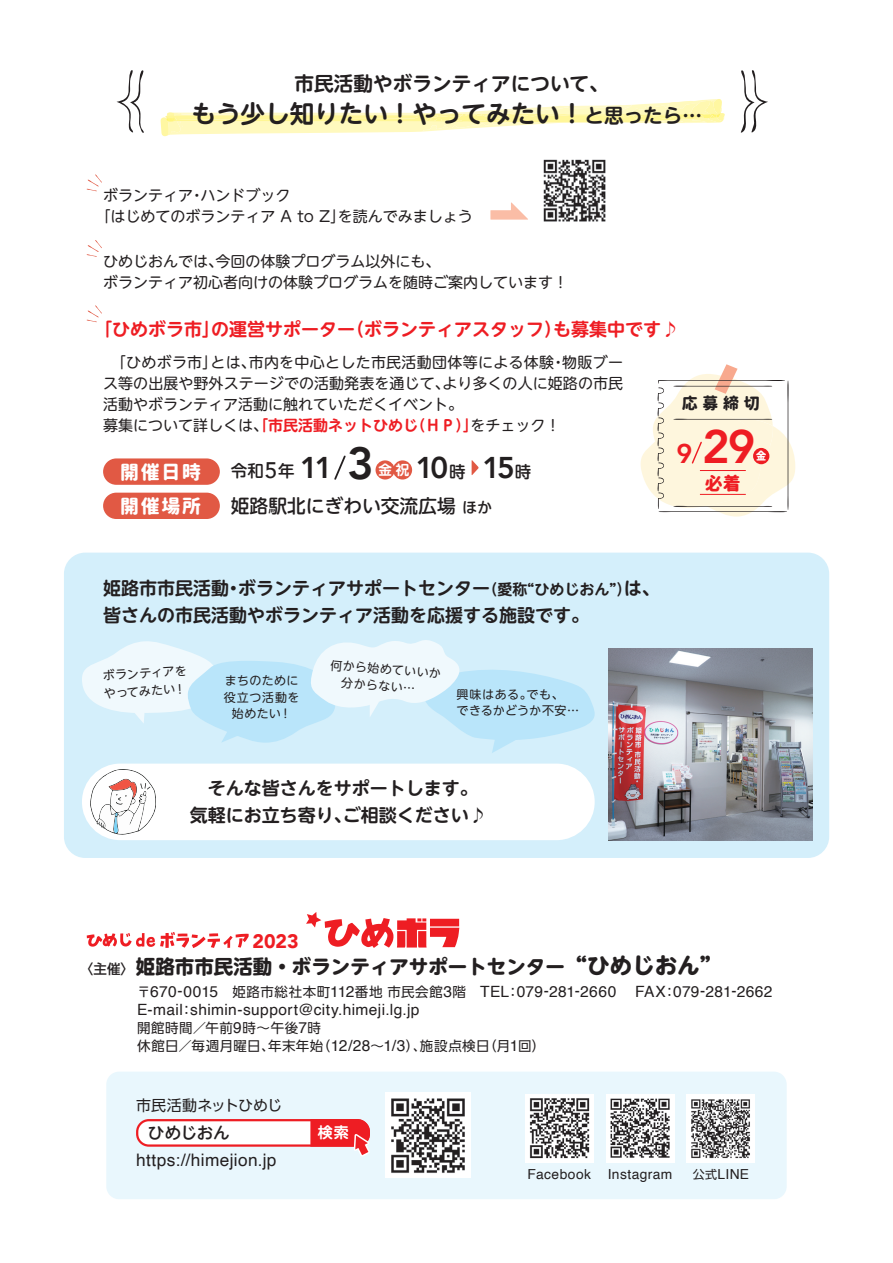
<style>
.page{position:relative;width:893px;height:1263px;background:#fff}
.page>*{position:absolute;margin:0;border:0;box-sizing:border-box;transform-origin:0 0}
.t1{font:800 46.8px "Avenir";color:#ee1d23}
.t2{font:800 30px "Avenir";color:#231f20}
.t3{font:700 24.6px "UD Shin M Go Pr 6 N De";color:#231f20}
.t4{font:700 19.65px "UD Shin M Go Pr 6 N De";color:#231f20}
.t5{font:700 19.5px "UD Shin M Go Pr 6 N";color:#231f20}
.t6{font:900 19.5px "Avenir";color:#ee1d23}
.t7{font:500 18.75px "UD Shin M Go Pr 6 N";color:#231f20}
.t8{font:18.75px/34.7px "Corporate Logo Rounded";letter-spacing:.1em;color:#fff}
.t9{font:700 18px/27px "UD Shin M Go Pr 6 N De";color:#231f20}
.t10{font:700 18px "UD Shin M Go Pr 6 N De";color:#ee1d23}
.t11{font:18px "Corporate Logo Rounded";color:#ee1d23}
.t12{font:17.25px "Helvetica";letter-spacing:.02em;color:#231f20}
.t13{font:500 16.5px "UD Shin M Go Pr 6 N";letter-spacing:-.01em;color:#231f20}
.t14{font:15.9px "Corporate Logo Rounded";color:#231f20}
.t15{font:15.45px/18px "Helvetica";letter-spacing:.025em;color:#231f20}
.t16{font:15px/21px "UD Shin M Go Pr 6 N";color:#231f20}
.t17{font:15px "UD Shin Go Pr 6 N";letter-spacing:-.01em;color:#231f20}
.t18{font:700 15px "UD Shin M Go Pr 6 N De";color:#fff}
.t19{font:13.8px "Helvetica";letter-spacing:.03em;color:#231f20}
.t20{font:13.5px/18px "UD Shin Go Pr 6 N";letter-spacing:.035em;color:#231f20}
.t21{font:700 13.5px "UD Shin M Go Pr 6 N De";color:#fff}
.t22{font:12px/16.5px "UD Shin M Go Pr 6 N";letter-spacing:.04em;color:#231f20}
.t23{font:10.8px "Corporate Logo Rounded";color:#fff}
.s1{font-size:19.65px}
.s2{font-family:"UD Shin M Go Pr 6 N De";font-weight:700;color:#ee1d23}
.s3{font-family:"Avenir";font-size:22.5px}
.s4{font-family:"Avenir";font-weight:800;font-size:30px}
.s5{font-family:"Avenir";font-weight:800;font-size:45px}
.s6{font-family:"UD Shin M Go Pr 6 N";font-weight:500;font-size:16.5px}
.s7{font-size:15px}
.s8{font-size:27px}
.s9{font-family:"UD Shin Go Pr 6";font-weight:500;font-size:13.5px}
.s10{font-size:22.5px}
.s11{font-family:"UD Shin Go Pr 6 N";font-size:13.5px}
.s12{font-family:"Helvetica";font-size:15.45px}
.s13{font-family:"UD Shin Go Pr 6 N";font-size:12px}
</style>
<div class="page">
<div style="left:64px;top:553px;width:765px;height:305px;background:#d4effb;border-radius:21px"></div>
<div style="left:106px;top:1071px;width:681px;height:128px;background:#e9f7fd;border-radius:13px"></div>
<div style="left:82px;top:764px;width:513px;height:76px;background:#fff;border-radius:38px"></div>
<svg style="left:161px;top:99px;width:564px;height:37px"></svg>
<svg style="left:117px;top:70px;width:27px;height:63px"></svg>
<svg style="left:740px;top:70px;width:28px;height:63px"></svg>
<svg style="left:490px;top:202px;width:38px;height:18px"></svg>
<div style="left:103px;top:458px;width:117px;height:27px;background:#e15944;border-radius:13px"></div>
<div style="left:103px;top:493px;width:117px;height:26px;background:#e15944;border-radius:13px"></div>
<svg style="left:82px;top:640px;width:513px;height:113px"></svg>
<svg style="left:90px;top:769px;width:66px;height:66px"></svg>
<svg style="left:87px;top:932px;width:162px;height:16px"></svg>
<svg style="left:87px;top:174px;width:15px;height:17px"></svg>
<svg style="left:87px;top:240px;width:15px;height:17px"></svg>
<svg style="left:87px;top:305px;width:15px;height:17px"></svg>
<svg style="left:334px;top:455px;width:12px;height:25px"></svg>
<div style="left:376px;top:460px;width:19px;height:19px;background:#e15944;border-radius:50%"></div>
<div style="left:393px;top:460px;width:19px;height:19px;background:#e15944;border-radius:50%"></div>
<svg style="left:472px;top:460px;width:7px;height:15px"></svg>
<svg style="left:641px;top:364px;width:154px;height:153px"></svg>
<div style="left:753px;top:448px;width:16px;height:16px;background:#ee1d23;border-radius:50%"></div>
<hr style="left:700px;top:470px;width:46px;height:1px;background:#ee1d23">
<hr style="left:700px;top:494px;width:46px;height:1px;background:#ee1d23">
<svg style="left:136px;top:1119px;width:234px;height:38px"></svg>
<img style="left:543px;top:159px;width:63px;height:63px">
<img style="left:525px;top:1094px;width:68px;height:68px">
<img style="left:385px;top:1093px;width:85px;height:85px">
<img style="left:606px;top:1094px;width:68px;height:68px">
<img style="left:687px;top:1094px;width:68px;height:68px">
<svg style="left:306px;top:912px;width:153px;height:36px"></svg>
<img style="left:608px;top:649px;width:204px;height:191px">
<h3 class="t4" style="left:295px;top:67px;width:316px">市民活動やボランティアについて、</h3>
<h3 class="t3" style="left:191px;top:93px;width:512px">もう少し知りたい！やってみたい！<span class="s1">と思ったら…</span></h3>
<p class="t16" style="left:96px;top:183px;width:379px;text-indent:8px">ボランティア・ハンドブック<br>「はじめてのボランティア A to Z」を読んでみましょう</p>
<p class="t16" style="left:103px;top:250px;width:467px">ひめじおんでは、今回の体験プログラム以外にも、<br>ボランティア初心者向けの体験プログラムを随時ご案内しています！</p>
<p class="t10" style="left:94px;top:313px;width:587px">「ひめボラ市」の運営サポーター（ボランティアスタッフ）も募集中です♪</p>
<p class="t16" style="left:103px;top:351px;width:522px">　「ひめボラ市」とは、市内を中心とした市民活動団体等による体験・物販ブース等の出展や野外ステージでの活動発表を通じて、より多くの人に姫路の市民活動やボランティア活動に触れていただくイベント。<br>募集について詳しくは、<span class="s2">「市民活動ネットひめじ（ＨＰ）」</span>をチェック！</p>
<p class="t8" style="left:120px;top:454px;width:82px">開催日時開催場所</p>
<p class="t13" style="left:231px;top:457px;width:144px">令和<span class="s3">5</span>年 <span class="s4">11</span> <span class="s5">3</span></p>
<p class="t21" style="left:378px;top:458px;width:32px">金祝</p>
<h2 class="t2" style="left:416px;top:445px;width:117px">10<span class="s6">時</span> 15<span class="s6">時</span></h2>
<p class="t7" style="left:231px;top:490px;width:263px">姫路駅北にぎわい交流広場<span class="s7">ほか</span></p>
<p class="t9" style="left:103px;top:573px;width:558px">姫路市市民活動・ボランティアサポートセンター<span class="s7">（愛称“ひめじおん”）</span>は、皆さんの市民活動やボランティア活動を応援する施設です。</p>
<p class="t22" style="left:102px;top:665px;width:86px;line-height:18px;rotate:-3deg">ボランティアをやってみたい！</p>
<p class="t22" style="left:224px;top:672px;width:77px;text-align:center">まちのために役立つ活動を始めたい！</p>
<p class="t22" style="left:331px;top:656px;width:112px;text-align:center;rotate:4deg">何から始めていいか分からない…　</p>
<p class="t22" style="left:456px;top:685px;width:124px">興味はある。でも、<br>できるかどうか不安…</p>
<p class="t9" style="left:190px;top:773px;width:299px;text-align:center">そんな皆さんをサポートします。<br>気軽にお立ち寄り、ご相談ください♪</p>
<p class="t14" style="left:682px;top:393px;width:79px">応募締切</p>
<h1 class="t1" style="left:676px;top:411px;width:81px"><span class="s8">9</span> 29</h1>
<p class="t23" style="left:756px;top:449px;width:12px">金</p>
<p class="t11" style="left:705px;top:470px;width:37px">必着</p>
<h3 class="t6" style="left:253px;top:924px;width:48px">2023</h3>
<h3 class="t5" style="left:80px;top:949px;width:632px"><span class="s9">〈主催〉</span>姫路市市民活動・ボランティアサポートセンター <span class="s10">“ひめじおん”</span></h3>
<p class="t15" style="left:137px;top:983px;width:637px"><span class="s11">〒</span>670-0015<span class="s11">　姫路市総社本町</span>112<span class="s11">番地市民会館</span>3<span class="s11">階　</span>TEL<span class="s11">：</span>079-281-2660 FAX<span class="s11">：</span>079-281-2662<br>E-mail<span class="s11">：</span>shimin-support@city.himeji.lg.jp</p>
<p class="t20" style="left:137px;top:1018px;width:410px">開館時間／午前<span class="s12">9</span>時～午後<span class="s12">7</span>時<br>休館日／毎週月曜日、年末年始（<span class="s12">12/28</span>～<span class="s12">1/3</span>）、施設点検日（月<span class="s12">1</span>回）</p>
<p class="t17" style="left:136px;top:1093px;width:148px">市民活動ネットひめじ</p>
<p class="t13" style="left:148px;top:1119px;width:83px">ひめじおん</p>
<p class="t18" style="left:318px;top:1120px;width:32px">検索</p>
<p class="t12" style="left:136px;top:1147px;width:142px">https://himejion.jp</p>
<p class="t19" style="left:528px;top:1163px;width:146px">Facebook Instagram</p>
<p class="t19" style="left:693px;top:1163px;width:58px"><span class="s13">公式</span>LINE</p>
</div>
